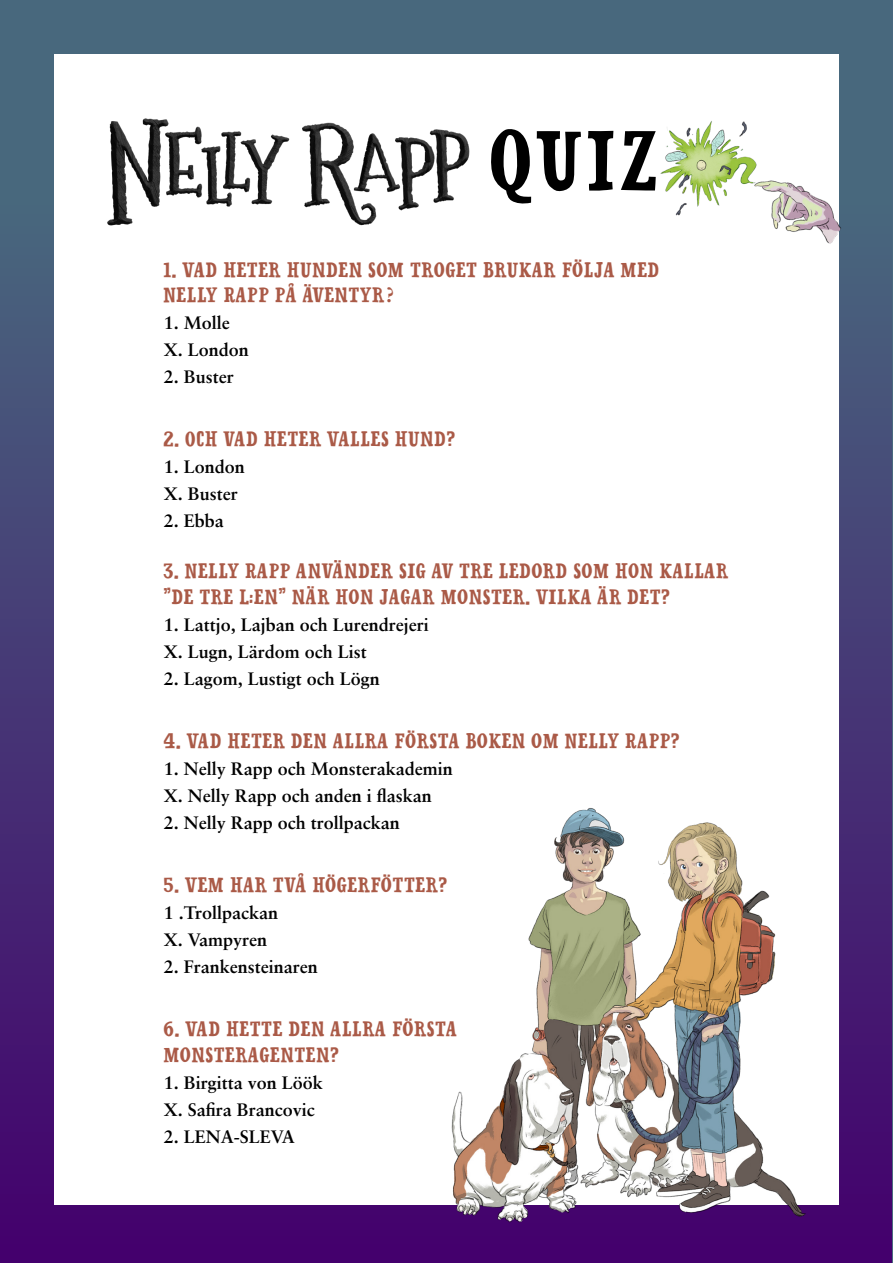
<style>
.page{position:relative;width:893px;height:1263px;background:#fff}
.page>*{position:absolute;margin:0;border:0;box-sizing:border-box;transform-origin:0 0}
.t1{font:83.4px "Oklahoma Pro Deputy";color:#000}
.t2{font:21px/25.5px "Oklahoma Pro Deputy";letter-spacing:.03em;color:#aa5a47}
.t3{font:700 18px/27px "Sabon LT Pro";color:#000}
.s1{font-family:"Sabon LT Pro";font-weight:700}
</style>
<div class="page">
<div style="left:0;top:0;width:891px;height:1263px;background:linear-gradient(to bottom,#48757f,#45036e)"></div>
<div style="left:54px;top:54px;width:785px;height:1150px;background:#fff"></div>
<img style="left:96px;top:46px;width:390px;height:180px">
<img style="left:427px;top:808px;width:399px;height:439px">
<img style="left:660px;top:101px;width:191px;height:182px">
<h1 class="t1" style="left:491px;top:109px;width:171px">QUIZ</h1>
<p class="t2" style="left:164px;top:258px;width:497px">1. VAD HETER HUNDEN SOM TROGET BRUKAR FÖLJA MED<br>NELLY RAPP PÅ ÄVENTYR<span class="s1">?</span></p>
<p class="t3" style="left:164px;top:309px;width:87px">1. Molle<br>X. London</p>
<p class="t3" style="left:164px;top:363px;width:72px">2. Buster</p>
<p class="t2" style="left:164px;top:427px;width:294px">2. OCH VAD HETER VALLES HUND?</p>
<p class="t3" style="left:164px;top:453px;width:83px">1. London<br>X. Buster</p>
<p class="t3" style="left:164px;top:507px;width:62px">2. Ebba</p>
<p class="t2" style="left:164px;top:559px;width:566px">3. NELLY RAPP ANVÄNDER SIG AV TRE LEDORD SOM HON KALLAR ”DE TRE L:EN” NÄR HON JAGAR MONSTER. VILKA ÄR DET?</p>
<p class="t3" style="left:164px;top:611px;width:267px">1. Lattjo, Lajban och Lurendrejeri<br>X. Lugn, Lärdom och List</p>
<p class="t3" style="left:164px;top:665px;width:218px">2. Lagom, Lustigt och Lögn</p>
<p class="t2" style="left:164px;top:729px;width:518px">4. VAD HETER DEN ALLRA FÖRSTA BOKEN OM NELLY RAPP?</p>
<p class="t3" style="left:164px;top:755px;width:291px">1. Nelly Rapp och Monsterakademin<br>X. Nelly Rapp och anden i flaskan</p>
<p class="t3" style="left:164px;top:809px;width:238px">2. Nelly Rapp och trollpackan</p>
<p class="t2" style="left:164px;top:873px;width:286px">5. VEM HAR TVÅ HÖGERFÖTTER?</p>
<p class="t3" style="left:164px;top:899px;width:116px">1 .Trollpackan<br>X. Vampyren</p>
<p class="t3" style="left:164px;top:953px;width:156px">2. Frankensteinaren</p>
<p class="t2" style="left:164px;top:1017px;width:295px">6. VAD HETTE DEN ALLRA FÖRSTA<br>MONSTERAGENTEN?</p>
<p class="t3" style="left:164px;top:1068px;width:161px">1. Birgitta von Löök<br>X. Safira Brancovic</p>
<p class="t3" style="left:164px;top:1122px;width:132px">2. LENA-SLEVA</p>
</div>
